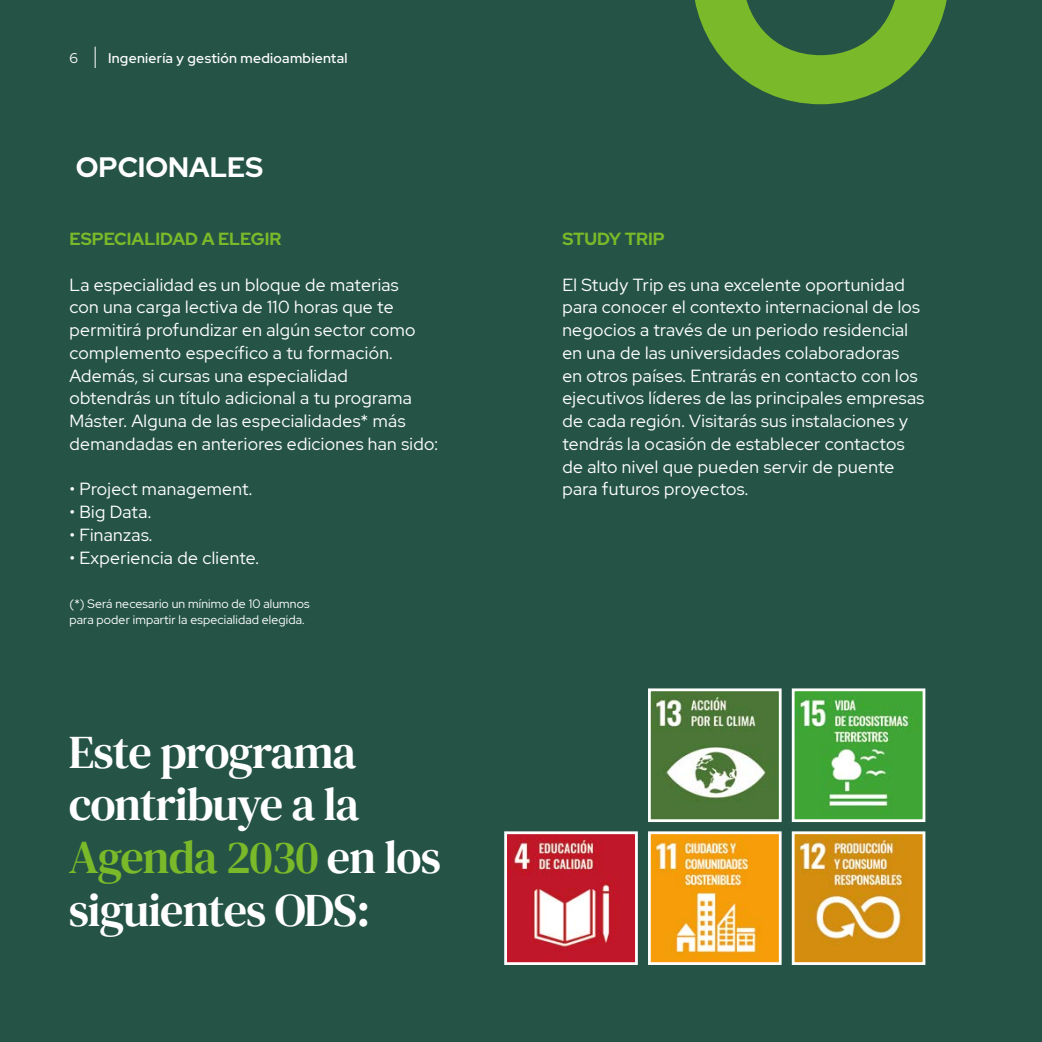
<style>
.page{position:relative;width:1042px;height:1042px;background:#255446}
.page>*{position:absolute;margin:0;border:0;box-sizing:border-box;transform-origin:0 0}
.t1{font:46.38px/52.7px "DM Serif Text";letter-spacing:-.02em;color:#fff}
.t2{font:700 28px "Red Hat Display";color:#fff}
.t3{font:17.5px/22.8px "Red Hat Display";letter-spacing:.02em;color:#fff}
.t4{font:700 17.5px "Red Hat Display";color:#7ab929}
.t5{font:500 14px "Red Hat Display";letter-spacing:.02em;color:#fff}
.t6{font:14px "Red Hat Display";color:#fff}
.t7{font:12.25px/15.8px "Red Hat Display";letter-spacing:.01em;color:#fff}
.s1{color:#7ab929}
</style>
<div class="page">
<svg style="left:95px;top:47px;width:1px;height:21px"></svg>
<img style="left:508px;top:835px;width:126px;height:126px">
<div style="left:504px;top:831px;width:134px;height:134px;border:3px solid #fff"></div>
<img style="left:652px;top:835px;width:125px;height:126px">
<div style="left:648px;top:831px;width:133px;height:134px;border:3px solid #fff"></div>
<img style="left:652px;top:692px;width:125px;height:126px">
<div style="left:648px;top:688px;width:133px;height:134px;border:3px solid #fff"></div>
<img style="left:796px;top:835px;width:125px;height:126px">
<div style="left:792px;top:831px;width:133px;height:134px;border:3px solid #fff"></div>
<img style="left:796px;top:692px;width:125px;height:126px">
<div style="left:792px;top:688px;width:133px;height:134px;border:3px solid #fff"></div>
<svg style="left:695px;top:0;width:252px;height:104px"></svg>
<p class="t6" style="left:69px;top:49px;width:10px">6</p>
<p class="t5" style="left:108px;top:49px;width:241px">Ingeniería y gestión medioambiental</p>
<h2 class="t2" style="left:76px;top:149px;width:189px">OPCIONALES</h2>
<p class="t4" style="left:69px;top:227px;width:213px">ESPECIALIDAD A ELEGIR</p>
<p class="t3" style="left:69px;top:273px;width:370px">La especialidad es un bloque de materias<br>con una carga lectiva de 110 horas que te permitirá profundizar en algún sector como complemento específico a tu formación.<br>Además, si cursas una especialidad<br>obtendrás un título adicional a tu programa Máster. Alguna de las especialidades* más demandadas en anteriores ediciones han sido:</p>
<p class="t3" style="left:69px;top:477px;width:184px">• Project management.</p>
<p class="t3" style="left:69px;top:500px;width:83px">• Big Data.</p>
<p class="t3" style="left:69px;top:523px;width:84px">• Finanzas.</p>
<p class="t3" style="left:69px;top:546px;width:191px">• Experiencia de cliente.</p>
<p class="t7" style="left:69px;top:595px;width:242px">(*) Será necesario un mínimo de 10 alumnos para poder impartir la especialidad elegida.</p>
<h1 class="t1" style="left:69px;top:726px;width:374px">Este programa contribuye a la<br><span class="s1">Agenda 2030</span> en los siguientes ODS:</h1>
<p class="t4" style="left:562px;top:227px;width:104px">STUDY TRIP</p>
<p class="t3" style="left:562px;top:273px;width:363px">El Study Trip es una excelente oportunidad para conocer el contexto internacional de los negocios a través de un periodo residencial en una de las universidades colaboradoras<br>en otros países. Entrarás en contacto con los ejecutivos líderes de las principales empresas de cada región. Visitarás sus instalaciones y tendrás la ocasión de establecer contactos de alto nivel que pueden servir de puente para futuros proyectos.</p>
</div>
